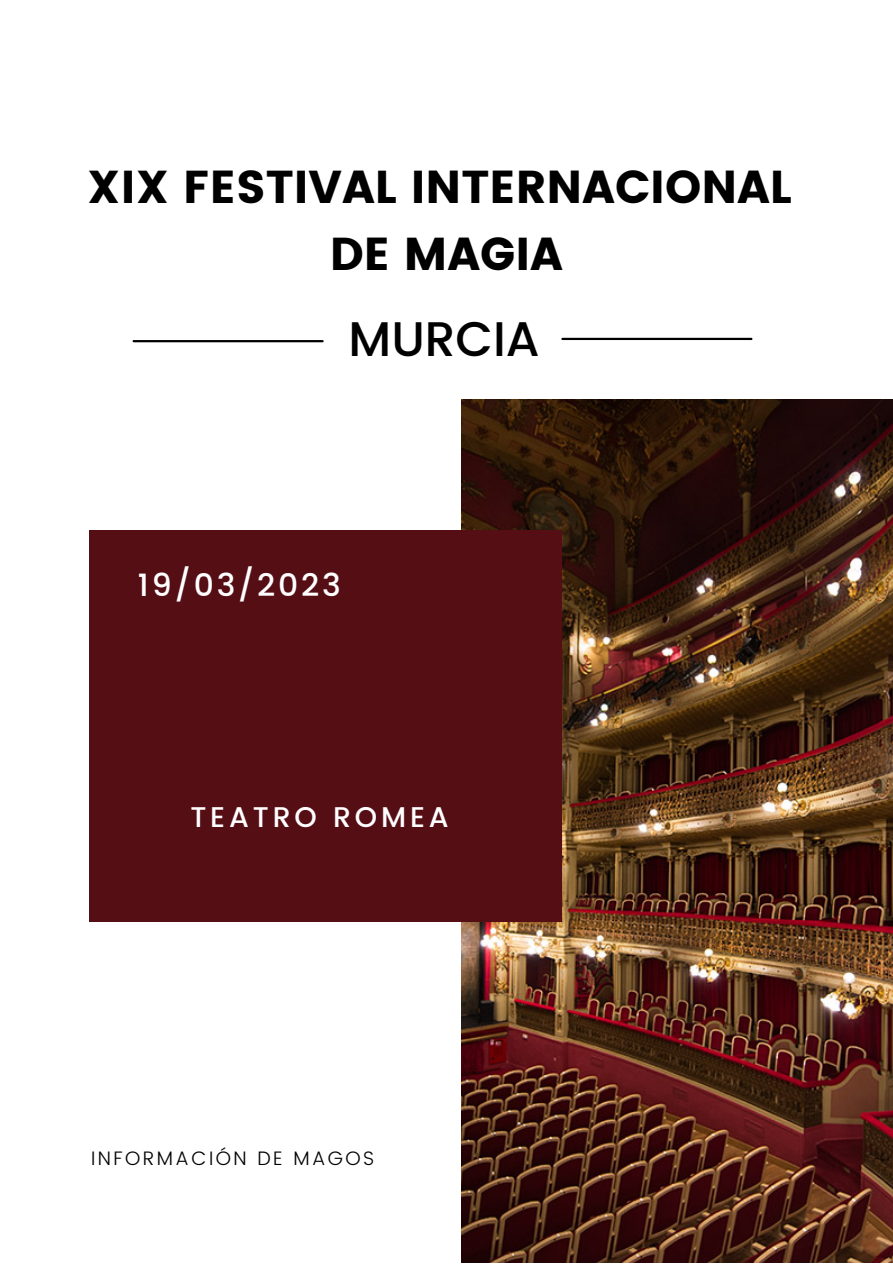
<style>
.page{position:relative;width:893px;height:1264px;background:#fff}
.page>*{position:absolute;margin:0;border:0;box-sizing:border-box;transform-origin:0 0}
.t1{font:500 48.6px "Poppins";color:#000}
.t2{font:46.05px/67.5px "Poppins";color:#000;text-align:center}
.t3{font:500 31.5px "Poppins";letter-spacing:.09em;color:#fff}
.t4{font:500 28.5px "Poppins";letter-spacing:.135em;color:#fff}
.t5{font:300 19.5px "Poppins";letter-spacing:.125em;color:#000}
</style>
<div class="page">
<img style="left:461px;top:399px;width:431px;height:863px">
<div style="left:89px;top:530px;width:472px;height:391px;background:#560e15"></div>
<hr style="left:134px;top:340px;width:188px;height:2px;background:#000">
<hr style="left:562px;top:338px;width:189px;height:2px;background:#000">
<p class="t2" style="left:87px;top:153px;width:706px">XIX FESTIVAL INTERNACIONAL<br>DE MAGIA</p>
<p class="t1" style="left:348px;top:311px;width:193px">MURCIA</p>
<p class="t3" style="left:138px;top:566px;width:204px">19/03/2023</p>
<p class="t4" style="left:190px;top:800px;width:260px">TEATRO ROMEA</p>
<p class="t5" style="left:91px;top:1146px;width:284px">INFORMACIÓN DE MAGOS</p>
</div>
